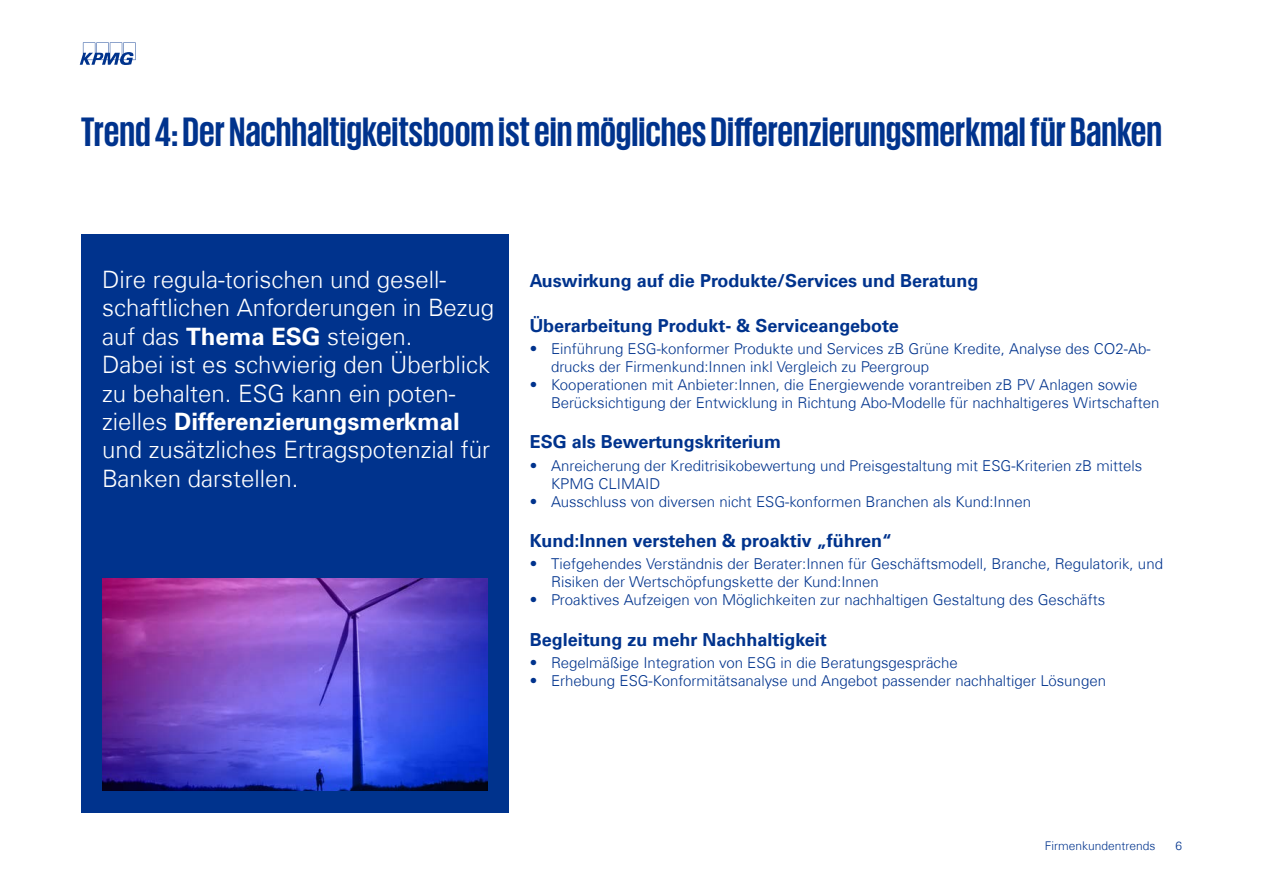
<style>
.page{position:relative;width:1263px;height:893px;background:#fff}
.page>*{position:absolute;margin:0;border:0;box-sizing:border-box;transform-origin:0 0}
.t1{font:700 42px "KPMG";color:#00338d}
.t2{font:300 24px/28.5px "Universfor KPMG";color:#fff}
.t3{font:700 18px "Universfor KPMG";color:#00338d}
.t4{font:300 15px/18px "Universfor KPMG";color:#00338d}
.t5{font:300 12px "Universfor KPMG";color:#00338d}
.s1{font-weight:700}
</style>
<div class="page">
<div style="left:81px;top:234px;width:428px;height:578px;background:#00338d"></div>
<svg style="left:80px;top:43px;width:56px;height:22px"></svg>
<img style="left:102px;top:578px;width:385px;height:213px">
<h1 class="t1" style="left:81px;top:111px;width:1083px">Trend 4: Der Nachhaltigkeitsboom ist ein mögliches Differenzierungsmerkmal für Banken</h1>
<p class="t2" style="left:102px;top:265px;width:394px">Dire regula-torischen und gesell&shy;schaftlichen Anforderungen in Bezug auf das <span class="s1">Thema ESG</span> steigen.<br>Dabei ist es schwierig den Überblick zu behalten. ESG kann ein poten&shy;zielles <span class="s1">Differenzierungsmerkmal </span>und zusätzliches Ertragspotenzial für<br>Banken darstellen.</p>
<p class="t3" style="left:530px;top:270px;width:450px">Auswirkung auf die Produkte/Services und Beratung</p>
<p class="t3" style="left:530px;top:315px;width:370px">Überarbeitung Produkt- &amp; Serviceangebote</p>
<p class="t4" style="left:551px;top:340px;width:601px;text-indent:-21px">• Einführung ESG-konformer Produkte und Services zB Grüne Kredite, Analyse des CO2-Ab&shy;drucks der Firmenkund:Innen inkl Vergleich zu Peergroup</p>
<p class="t4" style="left:551px;top:376px;width:610px;text-indent:-21px">• Kooperationen mit Anbieter:Innen, die Energiewende vorantreiben zB PV Anlagen sowie<br>Berücksichtigung der Entwicklung in Richtung Abo-Modelle für nachhaltigeres Wirtschaften</p>
<p class="t3" style="left:530px;top:431px;width:253px">ESG als Bewertungskriterium</p>
<p class="t4" style="left:551px;top:456px;width:593px;text-indent:-21px">• Anreicherung der Kreditrisikobewertung und Preisgestaltung mit ESG-Kriterien zB mittels<br>KPMG CLIMAID</p>
<p class="t4" style="left:530px;top:492px;width:503px">• Ausschluss von diversen nicht ESG-konformen Branchen als Kund:Innen</p>
<p class="t3" style="left:530px;top:530px;width:364px">Kund:Innen verstehen &amp; proaktiv „führen“</p>
<p class="t4" style="left:551px;top:555px;width:613px;text-indent:-21px">• Tiefgehendes Verständnis der Berater:Innen für Geschäftsmodell, Branche, Regulatorik, und<br>Risiken der Wertschöpfungskette der Kund:Innen</p>
<p class="t4" style="left:530px;top:591px;width:577px">• Proaktives Aufzeigen von Möglichkeiten zur nachhaltigen Gestaltung des Geschäfts</p>
<p class="t3" style="left:530px;top:628px;width:299px">Begleitung zu mehr Nachhaltigkeit</p>
<p class="t4" style="left:530px;top:653px;width:429px">• Regelmäßige Integration von ESG in die Beratungsgespräche</p>
<p class="t4" style="left:530px;top:671px;width:578px">• Erhebung ESG-Konformitätsanalyse und Angebot passender nachhaltiger Lösungen</p>
<p class="t5" style="left:1045px;top:839px;width:112px">Firmenkundentrends</p>
<p class="t5" style="left:1175px;top:839px;width:8px">6</p>
</div>
